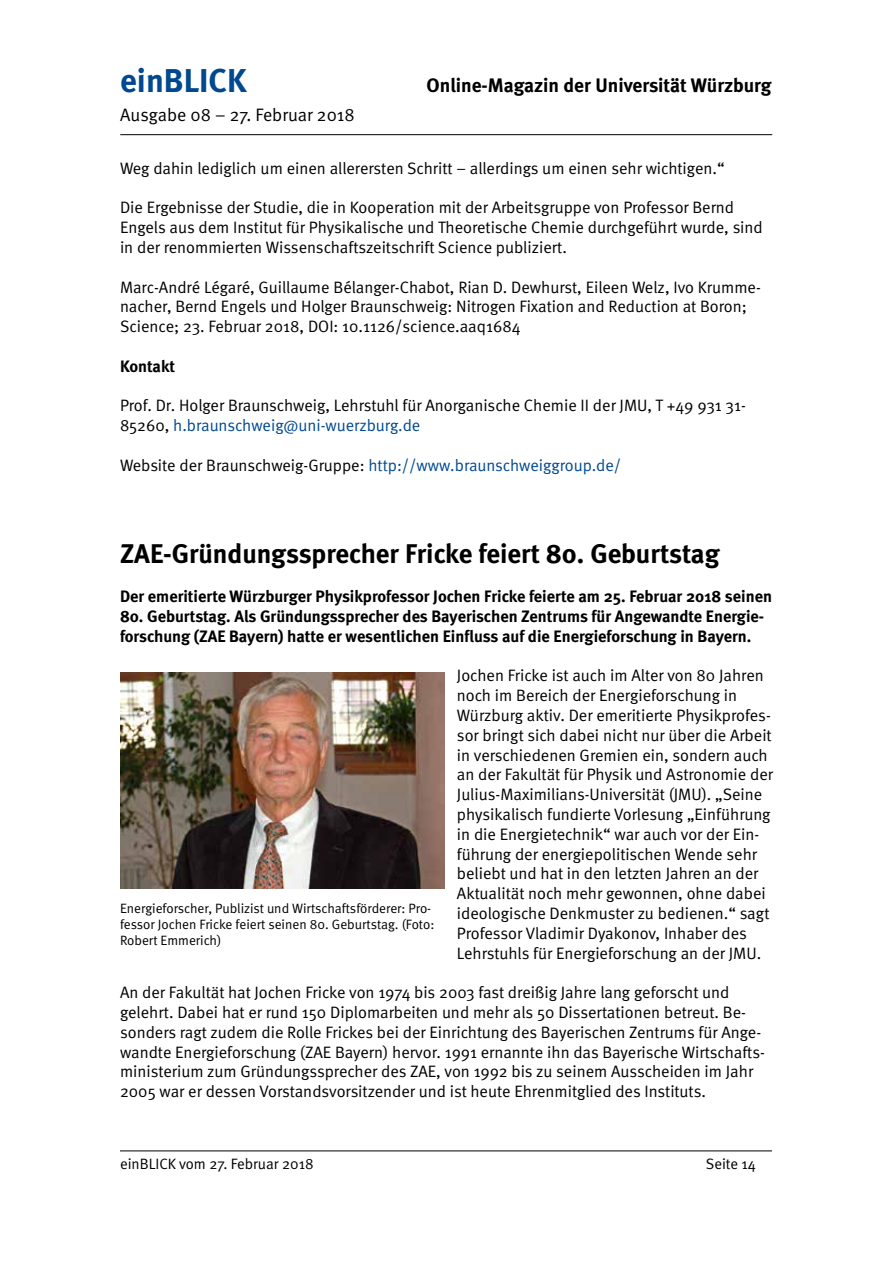
<style>
.page{position:relative;width:893px;height:1263px;background:#fff}
.page>*{position:absolute;margin:0;border:0;box-sizing:border-box;transform-origin:0 0}
.t1{font:700 33px "Meta";color:#004990}
.t2{font:700 27px "Meta";color:#000}
.t3{font:700 19.5px "Meta";color:#000}
.t4{font:18px "Meta Normal";color:#000}
.t5{font:16.5px/19.8px "Meta Normal";color:#000}
.t6{font:700 16.5px/19.8px "Meta";color:#000}
.t7{font:16.5px "Meta Normal";color:#004990}
.t8{font:15px "Meta Normal";color:#000}
.t9{font:13.5px/16.2px "Meta Normal";color:#000}
.s1{color:#004990}
.s2{color:#000}
</style>
<div class="page">
<hr style="left:120px;top:134px;width:652px;height:1px;background:#000">
<hr style="left:120px;top:1150px;width:652px;height:1px;background:#000">
<img style="left:120px;top:672px;width:325px;height:216px">
<h1 class="t1" style="left:120px;top:61px;width:128px">einBLICK</h1>
<p class="t3" style="left:427px;top:74px;width:346px">Online-Magazin der Universität Würzburg</p>
<p class="t4" style="left:120px;top:105px;width:236px">Ausgabe 08 – 27. Februar 2018</p>
<p class="t5" style="left:120px;top:158px;width:606px">Weg dahin lediglich um einen allerersten Schritt – allerdings um einen sehr wichtigen.“</p>
<p class="t5" style="left:120px;top:197px;width:644px">Die Ergebnisse der Studie, die in Kooperation mit der Arbeitsgruppe von Professor Bernd<br>Engels aus dem Institut für Physikalische und Theoretische Chemie durchgeführt wurde, sind in der renommierten Wissenschaftszeitschrift Science publiziert.</p>
<p class="t5" style="left:120px;top:277px;width:642px">Marc-André Légaré, Guillaume Bélanger-Chabot, Rian D. Dewhurst, Eileen Welz, Ivo Krumme&shy;nacher, Bernd Engels und Holger Braunschweig: Nitrogen Fixation and Reduction at Boron;<br>Science; 23. Februar 2018, DOI: 10.1126/science.aaq1684</p>
<p class="t6" style="left:120px;top:356px;width:57px">Kontakt</p>
<p class="t5" style="left:120px;top:395px;width:627px">Prof. Dr. Holger Braunschweig, Lehrstuhl für Anorganische Chemie II der JMU, T +49 931 31-<br>85260, <span class="s1">h.braunschweig@uni-wuerzburg.de</span></p>
<p class="t7" style="left:120px;top:455px;width:503px"><span class="s2">Website der Braunschweig-Gruppe:</span> http://www.braunschweiggroup.de/</p>
<h2 class="t2" style="left:120px;top:537px;width:601px">ZAE-Gründungssprecher Fricke feiert 80. Geburtstag</h2>
<p class="t6" style="left:120px;top:586px;width:653px">Der emeritierte Würzburger Physikprofessor Jochen Fricke feierte am 25. Februar 2018 seinen</p>
<p class="t6" style="left:120px;top:606px;width:646px">80. Geburtstag. Als Gründungssprecher des Bayerischen Zentrums für Angewandte Energie&shy;forschung (ZAE Bayern) hatte er wesentlichen Einfluss auf die Energieforschung in Bayern.</p>
<p class="t5" style="left:457px;top:665px;width:318px">Jochen Fricke ist auch im Alter von 80 Jahren noch im Bereich der Energieforschung in Würzburg aktiv. Der emeritierte Physikprofes&shy;sor bringt sich dabei nicht nur über die Arbeit in verschiedenen Gremien ein, sondern auch an der Fakultät für Physik und Astronomie der Julius-Maximilians-Universität (JMU). „Seine physikalisch fundierte Vorlesung „Einführung in die Energietechnik“ war auch vor der Ein&shy;führung der energiepolitischen Wende sehr beliebt und hat in den letzten Jahren an der Aktualität noch mehr gewonnen, ohne dabei ideologische Denkmuster zu bedienen.“ sagt Professor Vladimir Dyakonov, Inhaber des Lehrstuhls für Energieforschung an der JMU.</p>
<p class="t5" style="left:120px;top:982px;width:646px">An der Fakultät hat Jochen Fricke von 1974 bis 2003 fast dreißig Jahre lang geforscht und gelehrt. Dabei hat er rund 150 Diplomarbeiten und mehr als 50 Dissertationen betreut. Be&shy;sonders ragt zudem die Rolle Frickes bei der Einrichtung des Bayerischen Zentrums für Ange&shy;wandte Energieforschung (ZAE Bayern) hervor. 1991 ernannte ihn das Bayerische Wirtschafts&shy;ministerium zum Gründungssprecher des ZAE, von 1992 bis zu seinem Ausscheiden im Jahr 2005 war er dessen Vorstandsvorsitzender und ist heute Ehrenmitglied des Instituts.</p>
<p class="t9" style="left:120px;top:900px;width:316px">Energieforscher, Publizist und Wirtschaftsförderer: Pro&shy;fessor Jochen Fricke feiert seinen 80. Geburtstag. (Foto:<br>Robert Emmerich)</p>
<p class="t8" style="left:120px;top:1155px;width:195px">einBLICK vom 27. Februar 2018</p>
<p class="t8" style="left:706px;top:1155px;width:52px">Seite 14</p>
</div>
